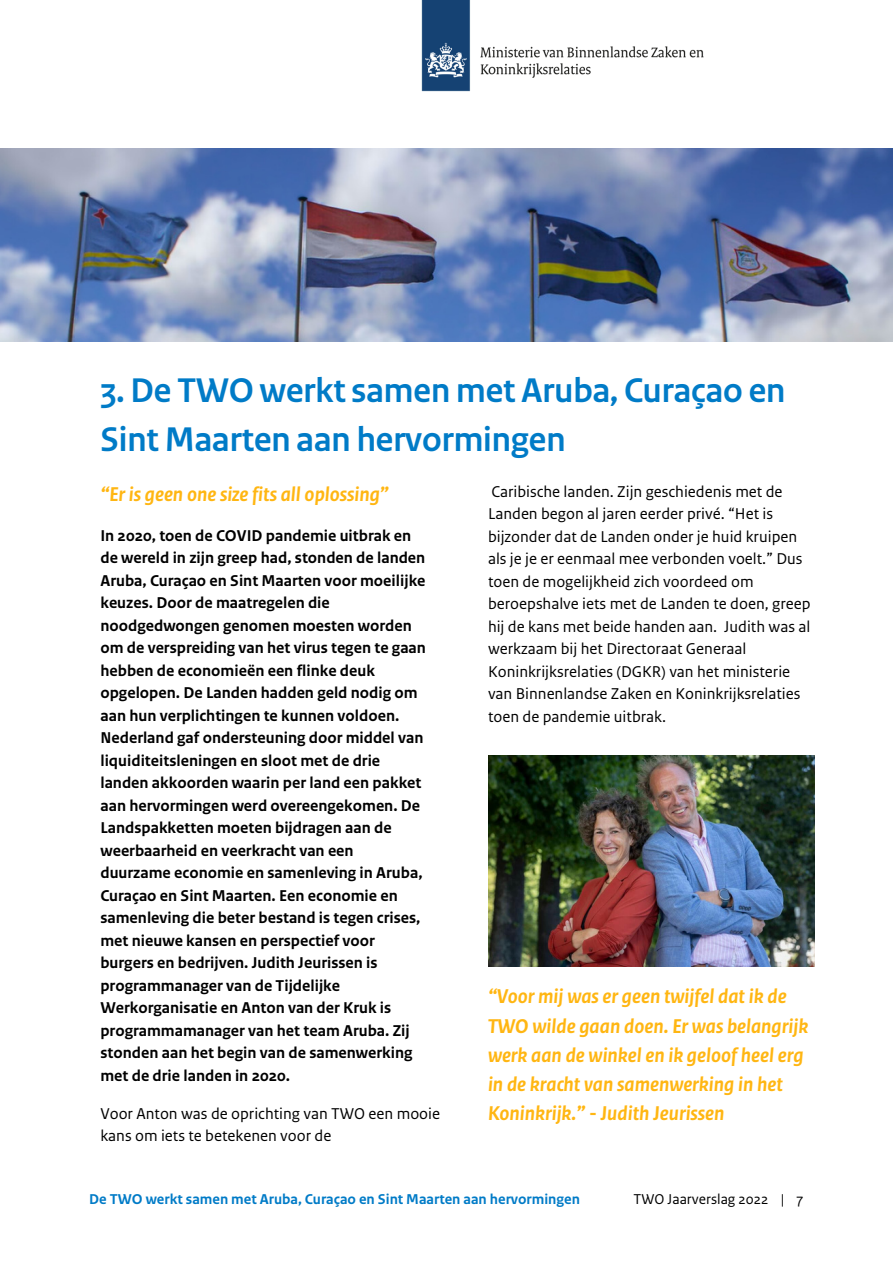
<style>
.page{position:relative;width:893px;height:1264px;background:#fff}
.page>*{position:absolute;margin:0;border:0;box-sizing:border-box;transform-origin:0 0}
.t1{font:700 36px/49.5px "Rijksoverheid Sans Heading";color:#007bc7}
.t2{font:italic 700 21px/29.2px "Rijksoverheid Sans Text";color:#ffb612}
.t3{font:700 16.5px/22.5px "Rijksoverheid Sans Text";color:#000}
.t4{font:16.5px/22.5px "Rijksoverheid Sans Text";color:#000}
.t5{font:700 15px "Rijksoverheid Sans Text";color:#007bc7}
.t6{font:15px "Rijksoverheid Sans Text";color:#000}
</style>
<div class="page">
<img style="left:488px;top:756px;width:326px;height:210px">
<img style="left:0;top:148px;width:892px;height:194px">
<img style="left:421px;top:0;width:283px;height:92px">
<p class="t1" style="left:100px;top:368px;width:686px">3. De TWO werkt samen met Aruba, Curaçao en<br>Sint Maarten aan hervormingen</p>
<p class="t2" style="left:100px;top:479px;width:290px">“Er is geen one size fits all oplossing”</p>
<p class="t3" style="left:100px;top:524px;width:327px">In 2020, toen de COVID pandemie uitbrak en de wereld in zijn greep had, stonden de landen Aruba, Curaçao en Sint Maarten voor moeilijke keuzes. Door de maatregelen die noodgedwongen genomen moesten worden om de verspreiding van het virus tegen te gaan hebben de economieën een flinke deuk opgelopen. De Landen hadden geld nodig om aan hun verplichtingen te kunnen voldoen.<br>Nederland gaf ondersteuning door middel van liquiditeitsleningen en sloot met de drie landen akkoorden waarin per land een pakket aan hervormingen werd overeengekomen. De Landspakketten moeten bijdragen aan de weerbaarheid en veerkracht van een duurzame economie en samenleving in Aruba, Curaçao en Sint Maarten. Een economie en samenleving die beter bestand is tegen crises, met nieuwe kansen en perspectief voor burgers en bedrijven. Judith Jeurissen is programmanager van de Tijdelijke Werkorganisatie en Anton van der Kruk is programmamanager van het team Aruba. Zij stonden aan het begin van de samenwerking met de drie landen in 2020.</p>
<p class="t4" style="left:488px;top:480px;width:324px">Caribische landen. Zijn geschiedenis met de Landen begon al jaren eerder privé. “Het is bijzonder dat de Landen onder je huid kruipen als je je er eenmaal mee verbonden voelt.” Dus toen de mogelijkheid zich voordeed om beroepshalve iets met de Landen te doen, greep hij de kans met beide handen aan. Judith was al werkzaam bij het Directoraat Generaal Koninkrijksrelaties (DGKR) van het ministerie van Binnenlandse Zaken en Koninkrijksrelaties toen de pandemie uitbrak.</p>
<p class="t2" style="left:488px;top:982px;width:322px">“Voor mij was er geen twijfel dat ik de TWO wilde gaan doen. Er was belangrijk werk aan de winkel en ik geloof heel erg in de kracht van samenwerking in het</p>
<p class="t4" style="left:100px;top:1102px;width:341px">Voor Anton was de oprichting van TWO een mooie</p>
<p class="t2" style="left:488px;top:1099px;width:238px">Koninkrijk.” - Judith Jeurissen</p>
<p class="t4" style="left:100px;top:1125px;width:232px">kans om iets te betekenen voor de</p>
<p class="t5" style="left:89px;top:1191px;width:492px">De TWO werkt samen met Aruba, Curaçao en Sint Maarten aan hervormingen</p>
<p class="t6" style="left:633px;top:1191px;width:171px">TWO Jaarverslag 2022 | 7</p>
</div>
